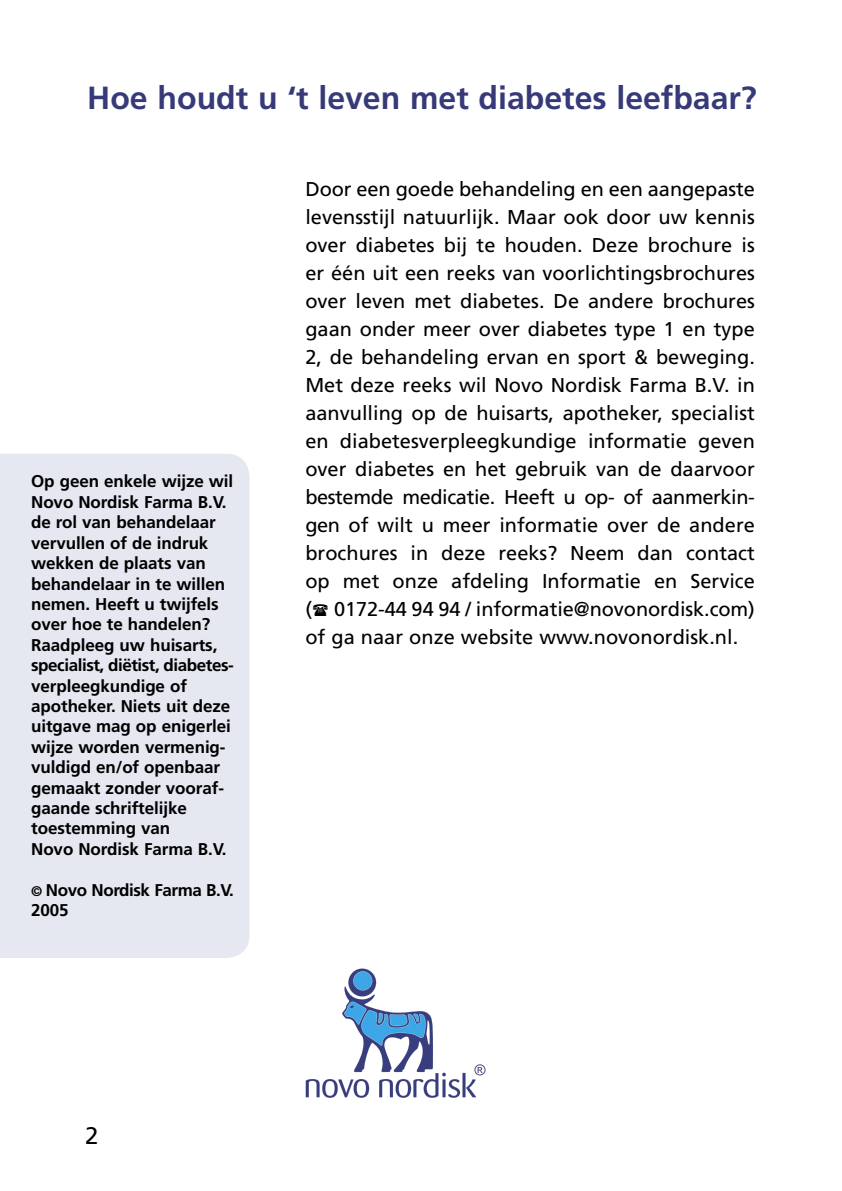
<style>
.page{position:relative;width:842px;height:1191px;background:#fff}
.page>*{position:absolute;margin:0;border:0;box-sizing:border-box;transform-origin:0 0}
.t1{font:700 32px "Frutiger LT";color:#373a78}
.t2{font:24px "Frutiger LT";color:#000}
.t3{font:20px/28px "Frutiger LT";color:#000;text-align:justify}
.t4{font:700 17px/20.4px "Frutiger LT";letter-spacing:-.005em;color:#000}
.t5{font:700 17px/20.4px "Frutiger LT";letter-spacing:-.025em;color:#000}
.s1{font-size:14px}
</style>
<div class="page">
<div style="left:0;top:454px;width:249px;height:504px;background:#e5e7f1"></div>
<svg style="left:306px;top:968px;width:180px;height:129px"></svg>
<h1 class="t1" style="left:87px;top:79px;width:671px">Hoe houdt u ‘t leven met diabetes leefbaar?</h1>
<p class="t4" style="left:31px;top:471px;width:204px">Op geen enkele wijze wil<br>Novo Nordisk Farma B.V. de rol van behandelaar vervullen of de indruk wekken de plaats van behandelaar in te willen nemen. Heeft u twijfels over hoe te handelen?<br>Raadpleeg uw huisarts, spe cialist, diëtist, diabetes&shy;verpleegkundige of apotheker. Niets uit deze uitgave mag op enigerlei wijze worden vermenig&shy;vuldigd en/of openbaar gemaakt zonder vooraf&shy;gaande schriftelijke toestemming van<br>Novo Nordisk Farma B.V.</p>
<p class="t5" style="left:31px;top:879px;width:204px"><span class="s1">©</span> Novo Nordisk Farma B.V.<br>2005</p>
<p class="t3" style="left:305px;top:175px;width:451px">Door een goede behandeling en een aangepaste levensstijl natuurlijk. Maar ook door uw kennis over diabetes bij te houden. Deze brochure is er één uit een reeks van voorlichtingsbrochures over leven met diabetes. De andere brochures gaan onder meer over diabetes type 1 en type 2, de behandeling ervan en sport &amp; beweging.<br>Met deze reeks wil Novo Nordisk Farma B.V. in aanvulling op de huisarts, apotheker, specialist en diabetesverpleegkundige informatie geven over diabetes en het gebruik van de daarvoor bestemde medicatie. Heeft u op- of aanmerkin&shy;gen of wilt u meer informatie over de andere brochures in deze reeks? Neem dan contact op met onze afdeling Informatie en Service ( 0172-44 94 94 / informatie@novonordisk.com) of ga naar onze website www.novonordisk.nl.</p>
<p class="t2" style="left:85px;top:1121px;width:15px">2</p>
</div>
